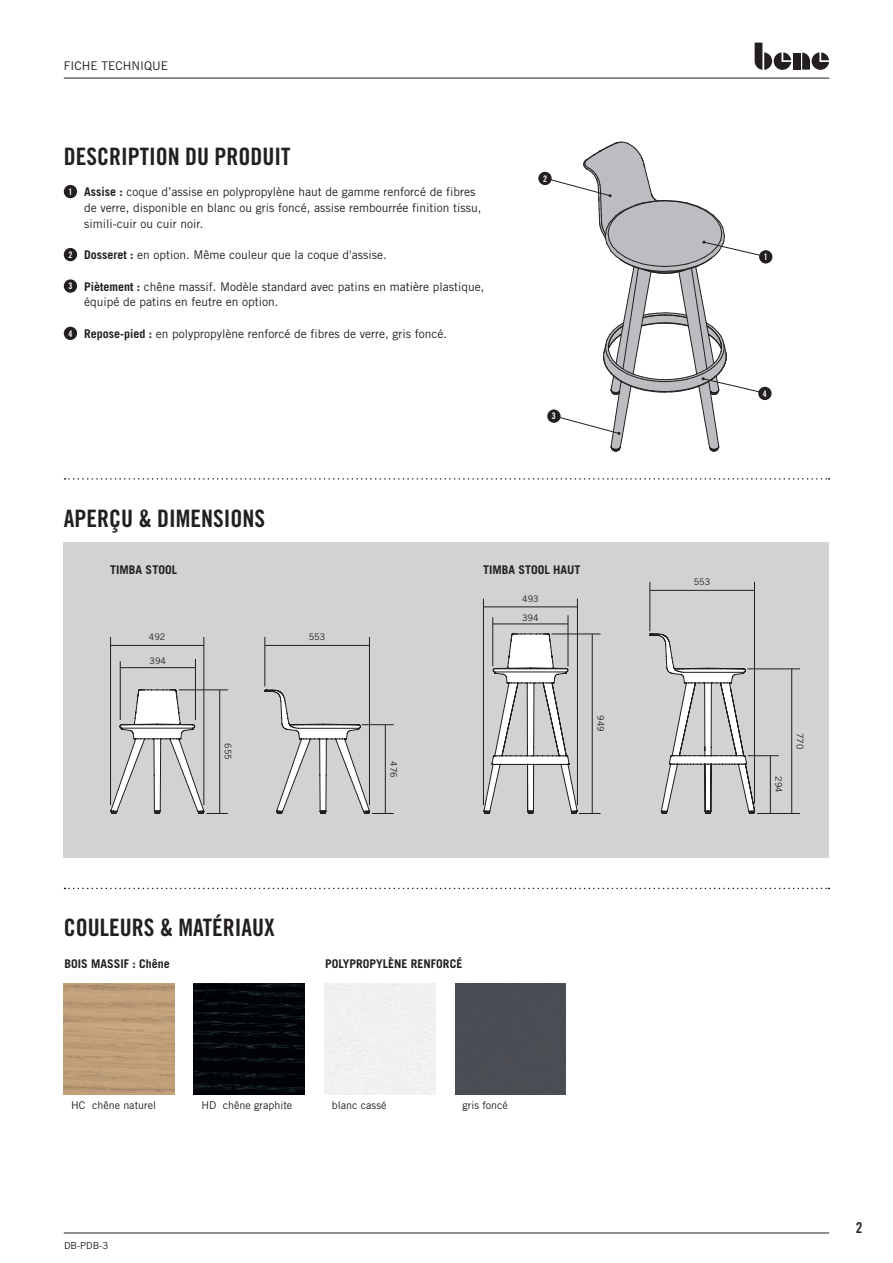
<style>
.page{position:relative;width:893px;height:1263px;background:#fff}
.page>*{position:absolute;margin:0;border:0;box-sizing:border-box;transform-origin:0 0}
.t1{font:24px "Trade Gothic LT Std Bd Cn 20";color:#231f20}
.t2{font:15px "Trade Gothic LT Std Bd Cn 20";color:#231f20}
.t3{font:12px/15.8px "Trade Gothic LT Std";color:#231f20}
.t4{font:700 12px "Trade Gothic LT Std";color:#231f20}
.t5{font:10.8px "Trade Gothic LT Std";color:#231f20}
.t6{font:9.75px "Trade Gothic LT Std";color:#231f20}
.t7{font:9px "Trade Gothic LT Std";color:#231f20}
.t8{font:9px "Trade Gothic LT Std Bd Cn 20";color:#fff}
.s1{font-weight:700}
</style>
<div class="page">
<hr style="left:64px;top:78px;width:765px;height:1px;background:#231f20">
<hr style="left:64px;top:1232px;width:765px;height:1px;background:#231f20">
<svg style="left:755px;top:43px;width:36px;height:27px"></svg>
<div style="left:793px;top:53px;width:7px;height:17px;background:#231f20"></div>
<svg style="left:802px;top:52px;width:27px;height:18px"></svg>
<div style="left:64px;top:543px;width:765px;height:315px;background:#d1d2d4"></div>
<svg style="left:65px;top:478px;width:764px;height:2px"></svg>
<svg style="left:65px;top:888px;width:764px;height:1px"></svg>
<svg style="left:544px;top:142px;width:222px;height:310px"></svg>
<div style="left:538px;top:172px;width:14px;height:13px;background:#231f20;border-radius:50%"></div>
<div style="left:759px;top:250px;width:13px;height:13px;background:#231f20;border-radius:50%"></div>
<div style="left:758px;top:387px;width:14px;height:13px;background:#231f20;border-radius:50%"></div>
<div style="left:547px;top:409px;width:14px;height:14px;background:#231f20;border-radius:50%"></div>
<div style="left:64px;top:185px;width:13px;height:13px;background:#231f20;border-radius:50%"></div>
<div style="left:64px;top:248px;width:13px;height:13px;background:#231f20;border-radius:50%"></div>
<div style="left:64px;top:279px;width:13px;height:14px;background:#231f20;border-radius:50%"></div>
<div style="left:64px;top:327px;width:13px;height:13px;background:#231f20;border-radius:50%"></div>
<svg style="left:649px;top:633px;width:106px;height:181px"></svg>
<div style="left:455px;top:984px;width:111px;height:110px;background:#4a4e54"></div>
<img style="left:64px;top:984px;width:110px;height:110px">
<img style="left:194px;top:984px;width:110px;height:110px">
<hr style="left:110px;top:637px;width:1px;height:168px;background:#231f20">
<hr style="left:483px;top:599px;width:1px;height:206px;background:#231f20">
<hr style="left:265px;top:637px;width:1px;height:49px;background:#231f20">
<hr style="left:650px;top:582px;width:1px;height:49px;background:#231f20">
<hr style="left:120px;top:661px;width:1px;height:59px;background:#231f20">
<hr style="left:492px;top:617px;width:1px;height:49px;background:#231f20">
<hr style="left:195px;top:659px;width:1px;height:61px;background:#231f20">
<hr style="left:568px;top:615px;width:1px;height:51px;background:#231f20">
<hr style="left:204px;top:637px;width:1px;height:168px;background:#231f20">
<hr style="left:577px;top:599px;width:1px;height:206px;background:#231f20">
<hr style="left:369px;top:637px;width:1px;height:168px;background:#231f20">
<hr style="left:754px;top:582px;width:1px;height:221px;background:#231f20">
<hr style="left:770px;top:756px;width:1px;height:57px;background:#231f20">
<hr style="left:791px;top:669px;width:1px;height:144px;background:#231f20">
<hr style="left:111px;top:645px;width:93px;height:1px;background:#231f20">
<hr style="left:483px;top:607px;width:95px;height:1px;background:#231f20">
<hr style="left:265px;top:645px;width:104px;height:1px;background:#231f20">
<hr style="left:650px;top:590px;width:104px;height:1px;background:#231f20">
<hr style="left:748px;top:755px;width:31px;height:1px;background:#231f20">
<hr style="left:747px;top:669px;width:53px;height:1px;background:#231f20">
<hr style="left:120px;top:667px;width:76px;height:1px;background:#231f20">
<hr style="left:493px;top:624px;width:75px;height:1px;background:#231f20">
<svg style="left:110px;top:689px;width:118px;height:125px"></svg>
<svg style="left:483px;top:633px;width:118px;height:181px"></svg>
<svg style="left:264px;top:689px;width:130px;height:125px"></svg>
<hr style="left:757px;top:813px;width:43px;height:1px;background:#231f20">
<p class="t3" style="left:64px;top:58px;width:106px">FICHE TECHNIQUE</p>
<h1 class="t1" style="left:64px;top:141px;width:228px">DESCRIPTION DU PRODUIT</h1>
<p class="t8" style="left:68px;top:186px;width:5px">1</p>
<p class="t8" style="left:68px;top:249px;width:5px">2</p>
<p class="t8" style="left:68px;top:281px;width:5px">3</p>
<p class="t8" style="left:68px;top:328px;width:5px">4</p>
<p class="t3" style="left:84px;top:184px;width:399px"><span class="s1">Assise :</span> coque d’assise en polypropylène haut de gamme renforcé de fibres de verre, disponible en blanc ou gris foncé, assise rembourrée finition tissu, simili-cuir ou cuir noir.</p>
<p class="t3" style="left:84px;top:247px;width:304px"><span class="s1">Dosseret :</span> en option. Même couleur que la coque d'assise.</p>
<p class="t3" style="left:84px;top:278px;width:402px"><span class="s1">Piètement :</span> chêne massif. Modèle standard avec patins en matière plastique, équipé de patins en feutre en option.</p>
<p class="t3" style="left:84px;top:326px;width:364px"><span class="s1">Repose-pied :</span> en polypropylène renforcé de fibres de verre, gris foncé.</p>
<p class="t8" style="left:543px;top:173px;width:5px">2</p>
<p class="t8" style="left:552px;top:411px;width:5px">3</p>
<h1 class="t1" style="left:64px;top:504px;width:203px">APERÇU &amp; DIMENSIONS</h1>
<p class="t4" style="left:110px;top:562px;width:68px">TIMBA STOOL</p>
<p class="t4" style="left:483px;top:562px;width:99px">TIMBA STOOL HAUT</p>
<p class="t7" style="left:522px;top:593px;width:18px">493</p>
<p class="t7" style="left:149px;top:632px;width:18px">492</p>
<p class="t7" style="left:150px;top:656px;width:18px">394</p>
<p class="t7" style="left:309px;top:632px;width:18px">553</p>
<p class="t7" style="left:522px;top:612px;width:18px">394</p>
<p class="t7" style="left:233px;top:743px;width:18px;rotate:90deg">655</p>
<p class="t7" style="left:399px;top:761px;width:18px;rotate:90deg">476</p>
<p class="t7" style="left:606px;top:715px;width:18px;rotate:90deg">949</p>
<h1 class="t1" style="left:64px;top:913px;width:213px">COULEURS &amp; MATÉRIAUX</h1>
<p class="t4" style="left:65px;top:956px;width:107px">BOIS MASSIF : Chêne</p>
<p class="t4" style="left:325px;top:956px;width:139px">POLYPROPYLÈNE RENFORCÉ</p>
<p class="t5" style="left:71px;top:1099px;width:86px">HC chêne naturel</p>
<p class="t5" style="left:201px;top:1099px;width:92px">HD chêne graphite</p>
<p class="t5" style="left:332px;top:1099px;width:56px">blanc cassé</p>
<p class="t5" style="left:462px;top:1099px;width:47px">gris foncé</p>
<p class="t6" style="left:64px;top:1239px;width:46px">DB-PDB-3</p>
<p class="t8" style="left:764px;top:251px;width:5px">1</p>
<p class="t8" style="left:763px;top:388px;width:5px">4</p>
<p class="t7" style="left:694px;top:576px;width:18px">553</p>
<p class="t7" style="left:784px;top:776px;width:18px;rotate:90deg">294</p>
<p class="t7" style="left:805px;top:733px;width:18px;rotate:90deg">770</p>
<p class="t2" style="left:856px;top:1218px;width:8px">2</p>
</div>
